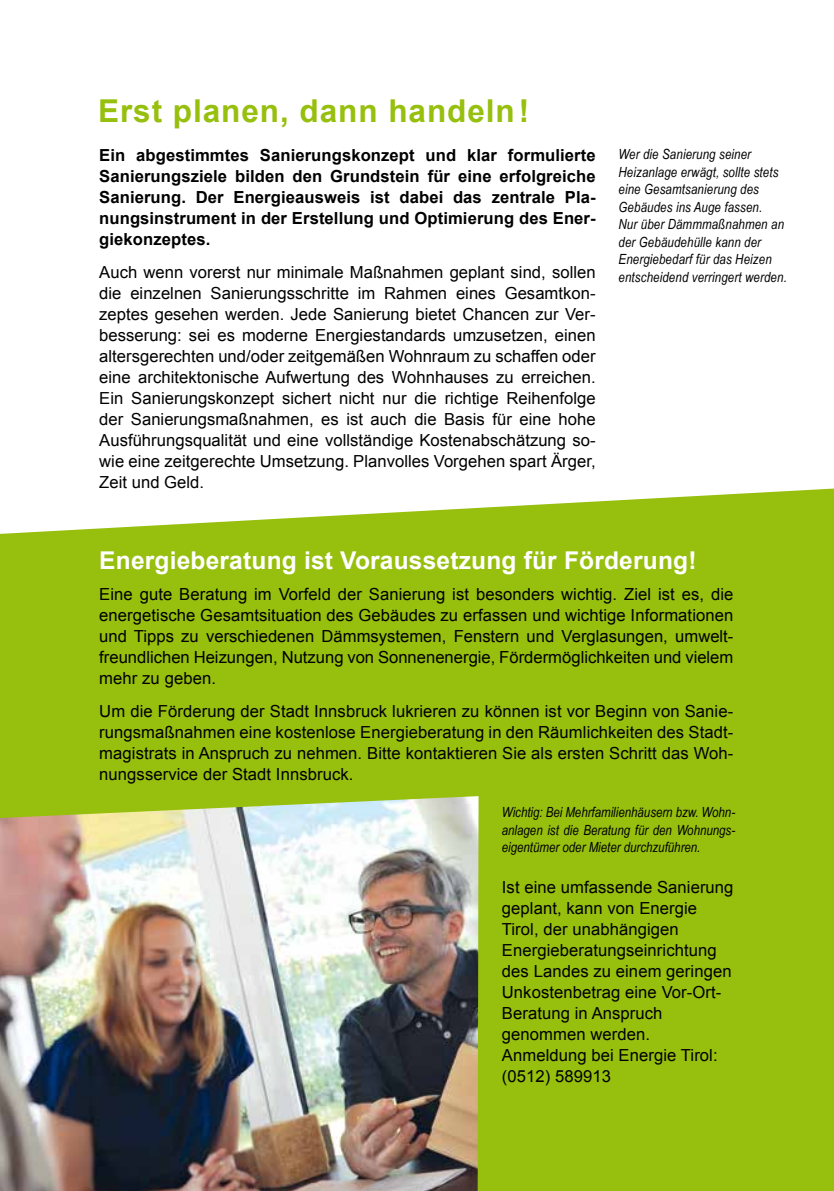
<style>
.page{position:relative;width:834px;height:1191px;background:#fff}
.page>*{position:absolute;margin:0;border:0;box-sizing:border-box;transform-origin:0 0}
.t1{font:700 31.5px "Arial";letter-spacing:.03em;color:#97bf0d}
.t2{font:700 24.5px "Arial";letter-spacing:.01em;color:#fff}
.t3{font:16.62px/21px "Arial";letter-spacing:.005em;color:#000;text-align:justify}
.t4{font:700 16.62px/21px "Arial";letter-spacing:.005em;color:#000;text-align:justify}
.t5{font:italic 14px/17.5px "Arial Narrow";letter-spacing:.01em;color:#000}
</style>
<div class="page">
<div style="left:0;top:488px;width:833px;height:703px;background:#97bf0d"></div>
<img style="left:0;top:796px;width:478px;height:395px">
<h1 class="t1" style="left:98px;top:90px;width:433px">Erst planen, dann handeln!</h1>
<p class="t4" style="left:99px;top:145px;width:498px">Ein abgestimmtes Sanierungskonzept und klar formulierte Sanierungsziele bilden den Grundstein für eine erfolgreiche Sanierung. Der Energieausweis ist dabei das zentrale Pla&shy;nungsinstrument in der Erstellung und Optimierung des Ener&shy;giekonzeptes.</p>
<p class="t3" style="left:99px;top:262px;width:498px">Auch wenn vorerst nur minimale Maßnahmen geplant sind, sollen die einzelnen Sanierungsschritte im Rahmen eines Gesamtkon&shy;zeptes gesehen werden. Jede Sanierung bietet Chancen zur Ver&shy;besserung: sei es moderne Energiestandards umzusetzen, einen altersgerechten und/oder zeitgemäßen Wohnraum zu schaffen oder eine architektonische Aufwertung des Wohnhauses zu erreichen.<br>Ein Sanierungskonzept sichert nicht nur die richtige Reihenfolge der Sanierungsmaßnahmen, es ist auch die Basis für eine hohe Ausführungsqualität und eine vollständige Kostenabschätzung so&shy;wie eine zeitgerechte Umsetzung. Planvolles Vorgehen spart Ärger, Zeit und Geld.</p>
<p class="t5" style="left:618px;top:145px;width:170px">Wer die Sanierung seiner<br>Heizanlage erwägt, sollte stets eine Gesamtsanierung des<br>Gebäudes ins Auge fassen.<br>Nur über Dämmmaßnahmen an der Gebäudehülle kann der<br>Energiebedarf für das Heizen entscheidend verringert werden.</p>
<h2 class="t2" style="left:99px;top:544px;width:599px">Energieberatung ist Voraussetzung für Förderung!</h2>
<p class="t3" style="left:99px;top:584px;width:635px">Eine gute Beratung im Vorfeld der Sanierung ist besonders wichtig. Ziel ist es, die energetische Gesamtsituation des Gebäudes zu erfassen und wichtige Informationen und Tipps zu verschiedenen Dämmsystemen, Fenstern und Verglasungen, umwelt&shy;freundlichen Heizungen, Nutzung von Sonnenenergie, Fördermöglichkeiten und vielem mehr zu geben.</p>
<p class="t3" style="left:99px;top:701px;width:635px">Um die Förderung der Stadt Innsbruck lukrieren zu können ist vor Beginn von Sanie&shy;rungsmaßnahmen eine kostenlose Energieberatung in den Räumlichkeiten des Stadt&shy;magistrats in Anspruch zu nehmen. Bitte kontaktieren Sie als ersten Schritt das Woh&shy;nungsservice der Stadt Innsbruck.</p>
<p class="t5" style="left:502px;top:803px;width:235px;text-align:justify">Wichtig: Bei Mehrfamilienhäusern bzw. Wohn&shy;anlagen ist die Beratung für den Wohnungs&shy;eigentümer oder Mieter durchzuführen.</p>
<p class="t3" style="left:502px;top:876px;width:233px;text-align:left">Ist eine umfassende Sanierung geplant, kann von Energie<br>Tirol, der unabhängigen<br>Energieberatungseinrichtung des Landes zu einem geringen<br>Unkostenbetrag eine Vor-Ort-<br>Beratung in Anspruch genommen werden.<br>Anmeldung bei Energie Tirol: (0512) 589913</p>
</div>
